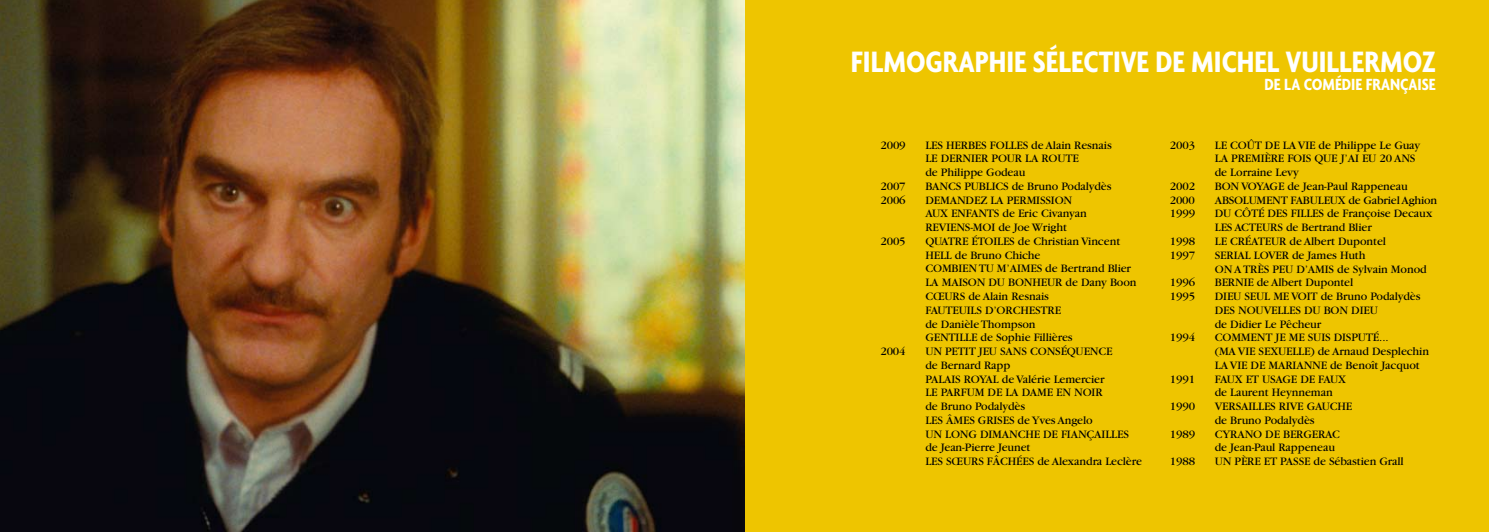
<style>
.page{position:relative;width:1489px;height:532px;background:#fff}
.page>*{position:absolute;margin:0;border:0;box-sizing:border-box;transform-origin:0 0}
.t1{font:700 condensed 31.88px "Agenda";color:#fff}
.t2{font:700 condensed 17.5px "Agenda";color:#fff}
.t3{font:11.88px/13.8px "Garamond";color:#000}
</style>
<div class="page">
<div style="left:0;top:0;width:1488px;height:531px;background:#eec500"></div>
<img style="left:0;top:0;width:744px;height:531px">
<h1 class="t1" style="left:850px;top:43px;width:492px">FILMOGRAPHIE SÉLECTIVE DE MICHEL VUILLERMOZ</h1>
<h2 class="t2" style="left:1264px;top:74px;width:173px">DE LA COMÉDIE FRANÇAISE</h2>
<p class="t3" style="left:880px;top:138px;width:27px">2009</p>
<p class="t3" style="left:925px;top:138px;width:188px">LES HERBES FOLLES de Alain Resnais<br>LE DERNIER POUR LA ROUTE<br>de Philippe Godeau</p>
<p class="t3" style="left:880px;top:179px;width:27px">2007</p>
<p class="t3" style="left:925px;top:179px;width:188px">BANCS PUBLICS de Bruno Podalydès</p>
<p class="t3" style="left:880px;top:193px;width:27px">2006</p>
<p class="t3" style="left:925px;top:193px;width:163px">DEMANDEZ LA PERMISSION<br>AUX ENFANTS de Eric Civanyan<br>REVIENS-MOI de Joe Wright</p>
<p class="t3" style="left:880px;top:234px;width:27px">2005</p>
<p class="t3" style="left:925px;top:234px;width:213px">QUATRE ÉTOILES de Christian Vincent<br>HELL de Bruno Chiche<br>COMBIEN TU M’AIMES de Bertrand Blier<br>LA MAISON DU BONHEUR de Dany Boon<br>CŒURS de Alain Resnais<br>FAUTEUILS D’ORCHESTRE<br>de Danièle Thompson<br>GENTILLE de Sophie Fillières</p>
<p class="t3" style="left:880px;top:344px;width:27px">2004</p>
<p class="t3" style="left:925px;top:344px;width:218px">UN PETIT JEU SANS CONSÉQUENCE<br>de Bernard Rapp<br>PALAIS ROYAL de Valérie Lemercier<br>LE PARFUM DE LA DAME EN NOIR<br>de Bruno Podalydès<br>LES ÂMES GRISES de Yves Angelo<br>UN LONG DIMANCHE DE FIANÇAILLES de Jean-Pierre Jeunet<br>LES SŒURS FÂCHÉES de Alexandra Leclère</p>
<p class="t3" style="left:1169px;top:138px;width:27px">2003</p>
<p class="t3" style="left:1214px;top:138px;width:207px">LE COÛT DE LA VIE de Philippe Le Guay<br>LA PREMIÈRE FOIS QUE J’AI EU 20 ANS de Lorraine Levy</p>
<p class="t3" style="left:1169px;top:179px;width:27px">2002</p>
<p class="t3" style="left:1214px;top:179px;width:194px">BON VOYAGE de Jean-Paul Rappeneau</p>
<p class="t3" style="left:1169px;top:193px;width:27px">2000</p>
<p class="t3" style="left:1214px;top:193px;width:224px">ABSOLUMENT FABULEUX de Gabriel Aghion</p>
<p class="t3" style="left:1169px;top:207px;width:27px">1999</p>
<p class="t3" style="left:1214px;top:207px;width:219px">DU CÔTÉ DES FILLES de Françoise Decaux<br>LES ACTEURS de Bertrand Blier</p>
<p class="t3" style="left:1169px;top:234px;width:27px">1998</p>
<p class="t3" style="left:1214px;top:234px;width:173px">LE CRÉATEUR de Albert Dupontel</p>
<p class="t3" style="left:1169px;top:248px;width:27px">1997</p>
<p class="t3" style="left:1214px;top:248px;width:213px">SERIAL LOVER de James Huth<br>ON A TRÈS PEU D’AMIS de Sylvain Monod</p>
<p class="t3" style="left:1169px;top:276px;width:27px">1996</p>
<p class="t3" style="left:1214px;top:276px;width:140px">BERNIE de Albert Dupontel</p>
<p class="t3" style="left:1169px;top:289px;width:27px">1995</p>
<p class="t3" style="left:1214px;top:289px;width:207px">DIEU SEUL ME VOIT de Bruno Podalydès<br>DES NOUVELLES DU BON DIEU<br>de Didier Le Pêcheur</p>
<p class="t3" style="left:1169px;top:331px;width:27px">1994</p>
<p class="t3" style="left:1214px;top:331px;width:216px">COMMENT JE ME SUIS DISPUTÉ...<br>(MA VIE SEXUELLE) de Arnaud Desplechin<br>LA VIE DE MARIANNE de Benoît Jacquot</p>
<p class="t3" style="left:1169px;top:372px;width:27px">1991</p>
<p class="t3" style="left:1214px;top:372px;width:133px">FAUX ET USAGE DE FAUX de Laurent Heynneman</p>
<p class="t3" style="left:1169px;top:399px;width:27px">1990</p>
<p class="t3" style="left:1214px;top:399px;width:139px">VERSAILLES RIVE GAUCHE de Bruno Podalydès</p>
<p class="t3" style="left:1169px;top:427px;width:27px">1989</p>
<p class="t3" style="left:1214px;top:427px;width:127px">CYRANO DE BERGERAC de Jean-Paul Rappeneau</p>
<p class="t3" style="left:1169px;top:454px;width:27px">1988</p>
<p class="t3" style="left:1214px;top:454px;width:190px">UN PÈRE ET PASSE de Sébastien Grall</p>
</div>
